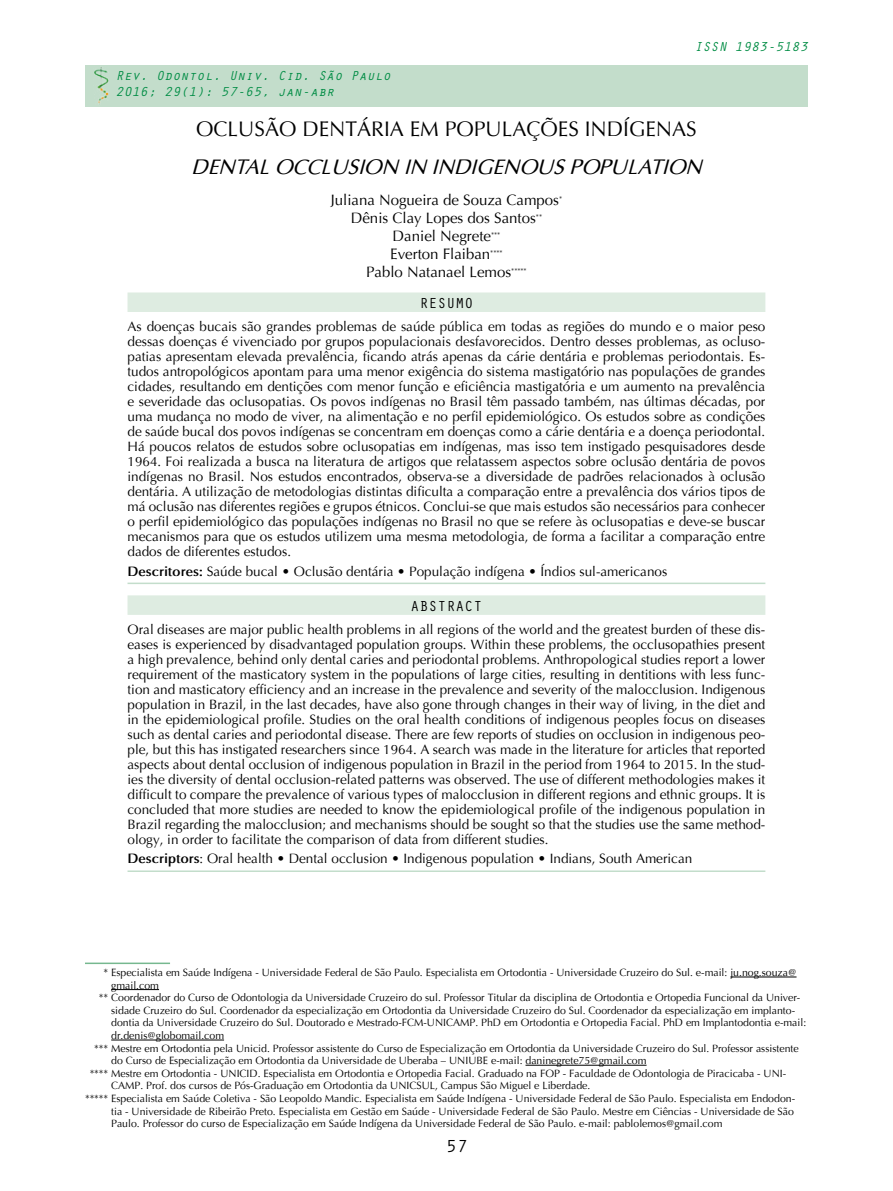
<style>
.page{position:relative;width:893px;height:1191px;background:#fff}
.page>*{position:absolute;margin:0;border:0;box-sizing:border-box;transform-origin:0 0}
.t1{font:italic 21px "Optima";color:#000}
.t2{font:21px "Optima";color:#000}
.t3{font:18px "Orator Std";color:#000}
.t4{font:15px/18px "Optima";color:#000;text-align:center}
.t5{font:15px "Orator Std";color:#000}
.t6{font:13.5px/15px "Optima";color:#000;text-align:justify}
.t7{font:italic 13.5px/16.2px "Orator Std";color:#008c44}
.t8{font:10.5px "Optima";color:#000}
.s1{font-weight:700}
.s2{color:#fff}
</style>
<div class="page">
<div style="left:85px;top:65px;width:723px;height:41px;background:#c3ddcb"></div>
<div style="left:128px;top:292px;width:637px;height:20px;background:#deece1"></div>
<hr style="left:128px;top:582px;width:637px;height:2px;background:#c3ddcb">
<div style="left:128px;top:595px;width:637px;height:20px;background:#deece1"></div>
<hr style="left:128px;top:870px;width:637px;height:2px;background:#c3ddcb">
<hr style="left:85px;top:962px;width:85px;height:2px;background:#76b88f">
<hr style="left:730px;top:976px;width:67px;height:1px;background:#000">
<hr style="left:111px;top:989px;width:48px;height:1px;background:#000">
<hr style="left:111px;top:1039px;width:113px;height:1px;background:#000">
<hr style="left:526px;top:1065px;width:121px;height:1px;background:#000">
<p class="t7" style="left:116px;top:66px;width:277px">Rev. Odontol. Univ. Cid. São Paulo<br>2016; 29(1): 57-65, jan-abr</p>
<p class="t7" style="left:694px;top:38px;width:115px">ISSN 1983-5183</p>
<h1 class="t2" style="left:196px;top:116px;width:502px">OCLUSÃO DENTÁRIA EM POPULAÇÕES INDÍGENAS</h1>
<h1 class="t1" style="left:191px;top:154px;width:512px">DENTAL OCCLUSION IN INDIGENOUS POPULATION</h1>
<p class="t4" style="left:331px;top:191px;width:233px">Juliana Nogueira de Souza Campos<sup>*<br></sup>Dênis Clay Lopes dos Santos<sup>**<br></sup>Daniel Negrete<sup>***<br></sup>Everton Flaiban<sup>****<br></sup>Pablo Natanael Lemos<sup>*****</sup></p>
<p class="t5" style="left:419px;top:292px;width:55px">RESUMO</p>
<p class="t6" style="left:128px;top:319px;width:639px">As doenças bucais são grandes problemas de saúde pública em todas as regiões do mundo e o maior peso dessas doenças é vivenciado por grupos populacionais desfavorecidos. Dentro desses problemas, as ocluso&shy;patias apresentam elevada prevalência, ficando atrás apenas da cárie dentária e problemas periodontais. Es&shy;tudos antropológicos apontam para uma menor exigência do sistema mastigatório nas populações de grandes cidades, resultando em dentições com menor função e eficiência mastigatória e um aumento na prevalência e severidade das oclusopatias. Os povos indígenas no Brasil têm passado também, nas últimas décadas, por uma mudança no modo de viver, na alimentação e no perfil epidemiológico. Os estudos sobre as condições de saúde bucal dos povos indígenas se concentram em doenças como a cárie dentária e a doença periodontal.<br>Há poucos relatos de estudos sobre oclusopatias em indígenas, mas isso tem instigado pesquisadores desde 1964. Foi realizada a busca na literatura de artigos que relatassem aspectos sobre oclusão dentária de povos indígenas no Brasil. Nos estudos encontrados, observa-se a diversidade de padrões relacionados à oclusão dentária. A utilização de metodologias distintas dificulta a comparação entre a prevalência dos vários tipos de má oclusão nas diferentes regiões e grupos étnicos. Conclui-se que mais estudos são necessários para conhecer o perfil epidemiológico das populações indígenas no Brasil no que se refere às oclusopatias e deve-se buscar mecanismos para que os estudos utilizem uma mesma metodologia, de forma a facilitar a comparação entre dados de diferentes estudos.</p>
<p class="t6" style="left:128px;top:564px;width:541px"><span class="s1">Descritores:</span> Saúde bucal • Oclusão dentária • População indígena • Índios sul-americanos</p>
<p class="t5" style="left:410px;top:595px;width:73px">ABSTRACT</p>
<p class="t6" style="left:128px;top:622px;width:639px">Oral diseases are major public health problems in all regions of the world and the greatest burden of these dis&shy;eases is experienced by disadvantaged population groups. Within these problems, the occlusopathies present a high prevalence, behind only dental caries and periodontal problems. Anthropological studies report a lower requirement of the masticatory system in the populations of large cities, resulting in dentitions with less func&shy;tion and masticatory efficiency and an increase in the prevalence and severity of the malocclusion. Indigenous population in Brazil, in the last decades, have also gone through changes in their way of living, in the diet and in the epidemiological profile. Studies on the oral health conditions of indigenous peoples focus on diseases such as dental caries and periodontal disease. There are few reports of studies on occlusion in indigenous peo&shy;ple, but this has instigated researchers since 1964. A search was made in the literature for articles that reported aspects about dental occlusion of indigenous population in Brazil in the period from 1964 to 2015. In the stud&shy;ies the diversity of dental occlusion-related patterns was observed. The use of different methodologies makes it difficult to compare the prevalence of various types of malocclusion in different regions and ethnic groups. It is concluded that more studies are needed to know the epidemiological profile of the indigenous population in Brazil regarding the malocclusion; and mechanisms should be sought so that the studies use the same method&shy;ology, in order to facilitate the comparison of data from different studies.</p>
<p class="t6" style="left:128px;top:851px;width:566px"><span class="s1">Descriptors</span>: Oral health • Dental occlusion • Indigenous population • Indians, South American</p>
<p class="t8" style="left:85px;top:965px;width:713px"><span class="s2">****</span>* Especialista em Saúde Indígena - Universidade Federal de São Paulo. Especialista em Ortodontia - Universidade Cruzeiro do Sul. e-mail: ju.nog.souza@</p>
<p class="t8" style="left:111px;top:978px;width:49px">gmail.com</p>
<p class="t8" style="left:85px;top:991px;width:717px"><span class="s2">***</span>** Coordenador do Curso de Odontologia da Universidade Cruzeiro do sul. Professor Titular da disciplina de Ortodontia e Ortopedia Funcional da Univer-</p>
<p class="t8" style="left:111px;top:1003px;width:685px">sidade Cruzeiro do Sul. Coordenador da especialização em Ortodontia da Universidade Cruzeiro do Sul. Coordenador da especialização em implanto-</p>
<p class="t8" style="left:111px;top:1016px;width:697px">dontia da Universidade Cruzeiro do Sul. Doutorado e Mestrado-FCM-UNICAMP. PhD em Ortodontia e Ortopedia Facial. PhD em Implantodontia e-mail:</p>
<p class="t8" style="left:111px;top:1028px;width:114px">dr.denis@globomail.com</p>
<p class="t8" style="left:85px;top:1041px;width:715px"><span class="s2">**</span>*** Mestre em Ortodontia pela Unicid. Professor assistente do Curso de Especialização em Ortodontia da Universidade Cruzeiro do Sul. Professor assistente</p>
<p class="t8" style="left:111px;top:1054px;width:537px">do Curso de Especialização em Ortodontia da Universidade de Uberaba – UNIUBE e-mail: daninegrete75@gmail.com</p>
<p class="t8" style="left:85px;top:1066px;width:703px"><span class="s2">*</span>**** Mestre em Ortodontia - UNICID. Especialista em Ortodontia e Ortopedia Facial. Graduado na FOP - Faculdade de Odontologia de Piracicaba - UNI-</p>
<p class="t8" style="left:111px;top:1079px;width:481px">CAMP. Prof. dos cursos de Pós-Graduação em Ortodontia da UNICSUL, Campus São Miguel e Liberdade.</p>
<p class="t8" style="left:85px;top:1091px;width:712px">***** Especialista em Saúde Coletiva - São Leopoldo Mandic. Especialista em Saúde Indígena - Universidade Federal de São Paulo. Especialista em Endodon-</p>
<p class="t8" style="left:111px;top:1104px;width:684px">tia - Universidade de Ribeirão Preto. Especialista em Gestão em Saúde - Universidade Federal de São Paulo. Mestre em Ciências - Universidade de São</p>
<p class="t8" style="left:111px;top:1117px;width:613px">Paulo. Professor do curso de Especialização em Saúde Indígena da Universidade Federal de São Paulo. e-mail: pablolemos@gmail.com</p>
<h2 class="t3" style="left:446px;top:1133px;width:23px">57</h2>
</div>
